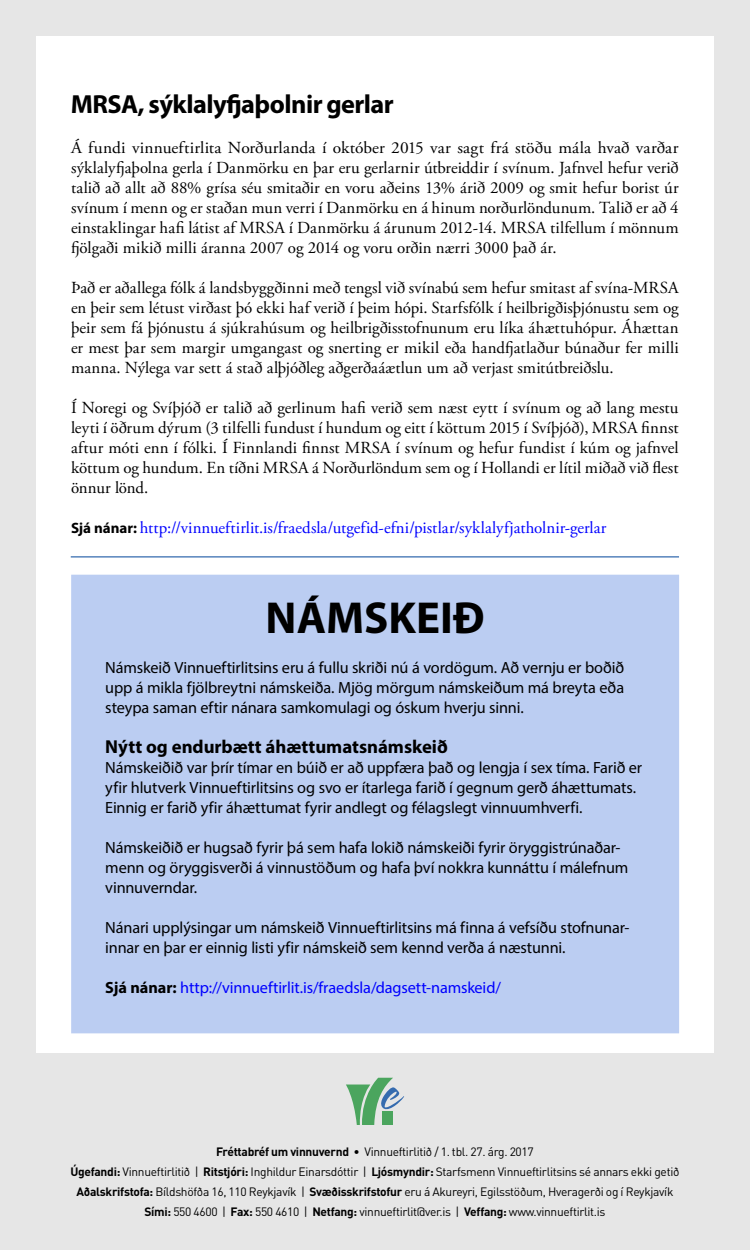
<style>
.page{position:relative;width:750px;height:1250px;background:#fff}
.page>*{position:absolute;margin:0;border:0;box-sizing:border-box;transform-origin:0 0}
.H3___Næstu_námsk{font:700 45px "Myriad Pro";color:#000}
.t1{font:700 26.25px "Myriad Pro";letter-spacing:-.02em;color:#000}
.Meginmál___Námskeið{font:700 18.75px "Myriad Pro";color:#000}
.meginmál{font:16.88px/20px "Adobe Garamond Pro";color:#000;text-align:justify}
.Sjá_nánar____bold{font:16.88px "Adobe Garamond Pro";letter-spacing:.005em;color:#00f}
.Meginmál___Námskeið-2{font:16.25px/20px "Myriad Pro";letter-spacing:-.01em;color:#000}
.Meginmál___Námskeið-3{font:16.25px "Myriad Pro";letter-spacing:-.01em;color:#00f}
.t2{font:12px/20px "DIN";letter-spacing:-.025em;color:#000;text-align:center}
.s1{font-family:"Myriad Pro";font-weight:700;font-size:15px;color:#000}
.s2{font-weight:700;color:#000}
.s3{font-weight:700}
</style>
<div class="page">
<div style="left:0;top:0;width:35px;height:1250px;background:#e6e6e6"></div>
<div style="left:715px;top:0;width:35px;height:1250px;background:#e6e6e6"></div>
<div style="left:0;top:0;width:750px;height:35px;background:#e6e6e6"></div>
<div style="left:71px;top:574px;width:608px;height:459px;background:#bbcdf2"></div>
<hr style="left:71px;top:556px;width:608px;height:2px;background:#356baf">
<div style="left:0;top:1053px;width:750px;height:197px;background:#e6e6e6"></div>
<svg style="left:346px;top:1078px;width:58px;height:47px"></svg>
<div style="left:382px;top:1112px;width:11px;height:13px;background:#4ba55e"></div>
<h2 class="t1" style="left:71px;top:87px;width:325px">MRSA, sýklalyfjaþolnir gerlar</h2>
<p class="meginmál" style="left:71px;top:139px;width:609px">Á fundi vinnueftirlita Norðurlanda í október 2015 var sagt frá stöðu mála hvað varðar sýklalyfjaþolna gerla í Danmörku en þar eru gerlarnir útbreiddir í svínum. Jafnvel hefur verið talið að allt að 88% grísa séu smitaðir en voru aðeins 13% árið 2009 og smit hefur borist úr svínum í menn og er staðan mun verri í Danmörku en á hinum norðurlöndunum. Talið er að 4 einstaklingar hafi látist af MRSA í Danmörku á árunum 2012-14. MRSA tilfellum í mönnum fjölgaði mikið milli áranna 2007 og 2014 og voru orðin nærri 3000 það ár.</p>
<p class="meginmál" style="left:71px;top:279px;width:609px">Það er aðallega fólk á landsbyggðinni með tengsl við svínabú sem hefur smitast af svína-MRSA en þeir sem létust virðast þó ekki haf verið í þeim hópi. Starfsfólk í heilbrigðisþjónustu sem og þeir sem fá þjónustu á sjúkrahúsum og heilbrigðisstofnunum eru líka áhættuhópur. Áhættan er mest þar sem margir umgangast og snerting er mikil eða handfjatlaður búnaður fer milli manna. Nýlega var sett á stað alþjóðleg aðgerðaáætlun um að verjast smitútbreiðslu.</p>
<p class="meginmál" style="left:71px;top:399px;width:609px">Í Noregi og Svíþjóð er talið að gerlinum hafi verið sem næst eytt í svínum og að lang mestu leyti í öðrum dýrum (3 tilfelli fundust í hundum og eitt í köttum 2015 í Svíþjóð), MRSA finnst aftur móti enn í fólki. Í Finnlandi finnst MRSA í svínum og hefur fundist í kúm og jafnvel köttum og hundum. En tíðni MRSA á Norðurlöndum sem og í Hollandi er lítil miðað við flest önnur lönd.</p>
<p class="Sjá_nánar____bold" style="left:71px;top:518px;width:537px"><span class="s1">Sjá nánar:</span> http://vinnueftirlit.is/fraedsla/utgefid-efni/pistlar/syklalyfjatholnir-gerlar</p>
<p class="H3___Næstu_námsk" style="left:266px;top:589px;width:221px">NÁMSKEIÐ</p>
<p class="Meginmál___Námskeið-2" style="left:105px;top:658px;width:521px;text-align:justify">Námskeið Vinnueftirlitsins eru á fullu skriði nú á vordögum. Að vernju er boðið upp á mikla fjölbreytni námskeiða. Mjög mörgum námskeiðum má breyta eða steypa saman eftir nánara samkomulagi og óskum hverju sinni.</p>
<p class="Meginmál___Námskeið" style="left:105px;top:735px;width:344px">Nýtt og endurbætt áhættumatsnámskeið</p>
<p class="Meginmál___Námskeið-2" style="left:105px;top:758px;width:538px">Námskeiðið var þrír tímar en búið er að uppfæra það og lengja í sex tíma. Farið er yfir hlutverk Vinnueftirlitsins og svo er ítarlega farið í gegnum gerð áhættumats.<br>Einnig er farið yfir áhættumat fyrir andlegt og félagslegt vinnuumhverfi.</p>
<p class="Meginmál___Námskeið-2" style="left:105px;top:838px;width:525px">Námskeiðið er hugsað fyrir þá sem hafa lokið námskeiði fyrir öryggistrúnaðar&shy;menn og öryggisverði á vinnustöðum og hafa því nokkra kunnáttu í málefnum vinnuverndar.</p>
<p class="Meginmál___Námskeið-2" style="left:105px;top:918px;width:526px">Nánari upplýsingar um námskeið Vinnueftirlitsins má finna á vefsíðu stofnunar&shy;innar en þar er einnig listi yfir námskeið sem kennd verða á næstunni.</p>
<p class="Meginmál___Námskeið-3" style="left:105px;top:978px;width:397px"><span class="s2">Sjá nánar:</span> http://vinnueftirlit.is/fraedsla/dagsett-namskeid/</p>
<p class="t2" style="left:70px;top:1141px;width:611px"><span class="s3">Fréttabréf um vinnuvernd</span> • Vinnueftirlitið / 1. tbl. 27. árg. 2017<br><span class="s3">Úgefandi:</span> Vinnueftirlitið | <span class="s3">Ritstjóri:</span> Inghildur Einarsdóttir | <span class="s3">Ljósmyndir:</span> Starfsmenn Vinnueftirlitsins sé annars ekki getið <span class="s3">Aðalskrifstofa:</span> Bíldshöfða 16, 110 Reykjavík | <span class="s3">Svæðisskrifstofur</span> eru á Akureyri, Egilsstöðum, Hveragerði og í Reykjavík <span class="s3">Sími:</span> 550 4600 | <span class="s3">Fax:</span> 550 4610 | <span class="s3">Netfang:</span> vinnueftirlit@ver.is | <span class="s3">Veffang:</span> www.vinnueftirlit.is</p>
</div>
